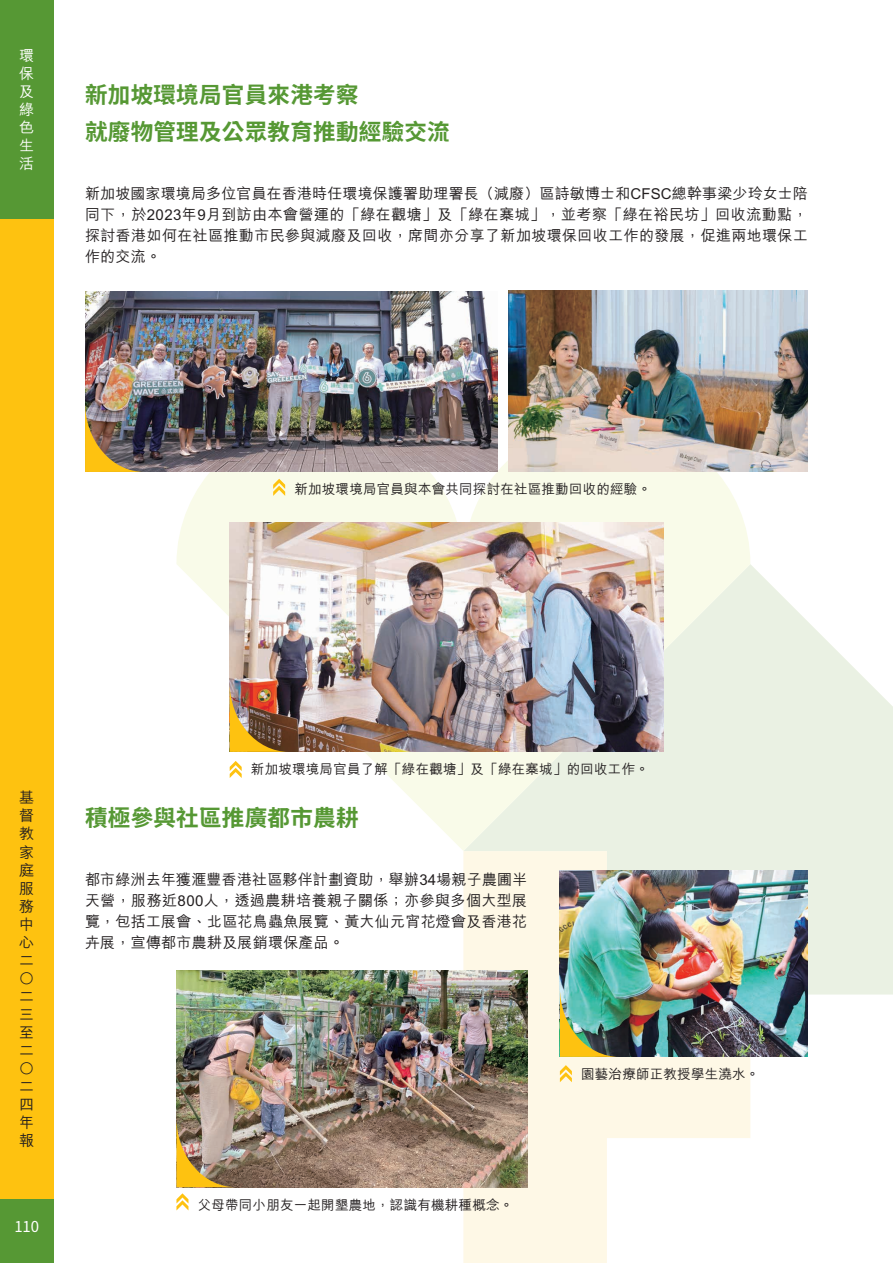
<style>
.page{position:relative;width:893px;height:1263px;background:#fff}
.page>*{position:absolute;margin:0;border:0;box-sizing:border-box;transform-origin:0 0}
.t1{font:700 22.5px/36.8px "Noto Sans TC";letter-spacing:.015em;color:#569834}
.t2{font:500 15px/18px "M Hei HK";letter-spacing:.025em;color:#231f20;text-align:justify}
.t3{font:500 15px/18px "M Hei HK";color:#fff;text-align:justify}
.t4{font:15px "Noto Sans CJ Ksc";color:#fff}
.t5{font:500 13.5px "M Hei HK";letter-spacing:.015em;color:#231f20}
</style>
<div class="page">
<div style="left:0;top:0;width:54px;height:1263px;background:#fec210"></div>
<div style="left:0;top:0;width:54px;height:219px;background:#569834"></div>
<div style="left:0;top:1199px;width:54px;height:64px;background:#569834"></div>
<svg style="left:750px;top:564px;width:143px;height:430px;fill:#eaf1e3"></svg>
<svg style="left:176px;top:461px;width:574px;height:390px"></svg>
<svg style="left:320px;top:851px;width:430px;height:412px;fill:#fef8e6"></svg>
<img style="left:85px;top:291px;width:413px;height:181px">
<img style="left:230px;top:522px;width:433px;height:230px">
<img style="left:508px;top:290px;width:300px;height:182px">
<img style="left:176px;top:970px;width:351px;height:217px">
<img style="left:560px;top:870px;width:248px;height:187px">
<img style="left:85px;top:402px;width:59px;height:70px">
<img style="left:230px;top:682px;width:59px;height:70px">
<img style="left:176px;top:1117px;width:60px;height:70px">
<svg style="left:273px;top:479px;width:12px;height:17px"></svg>
<svg style="left:230px;top:761px;width:12px;height:17px"></svg>
<svg style="left:176px;top:1193px;width:12px;height:17px"></svg>
<svg style="left:560px;top:1065px;width:12px;height:17px"></svg>
<img style="left:560px;top:987px;width:59px;height:70px">
<p class="t3" style="left:19px;top:45px;width:16px">環保及綠色生活</p>
<h1 class="t1" style="left:85px;top:77px;width:366px">新加坡環境局官員來港考察<br>就廢物管理及公眾教育推動經驗交流</h1>
<p class="t2" style="left:85px;top:182px;width:725px;line-height:21px">新加坡國家環境局多位官員在香港時任環境保護署助理署長（減廢）區詩敏博士和CFSC總幹事梁少玲女士陪同下，於2023年9月到訪由本會營運的「綠在觀塘」及「綠在寨城」，並考察「綠在裕民坊」回收流動點，探討香港如何在社區推動市民參與減廢及回收，席間亦分享了新加坡環保回收工作的發展，促進兩地環保工作的交流。</p>
<p class="t5" style="left:294px;top:480px;width:358px">新加坡環境局官員與本會共同探討在社區推動回收的經驗。</p>
<p class="t2" style="left:19px;top:788px;width:16px">基督教家庭服務中心二○二三至二○二四年報</p>
<p class="t4" style="left:14px;top:1218px;width:26px">110</p>
<p class="t5" style="left:251px;top:759px;width:399px">新加坡環境局官員了解「綠在觀塘」及「綠在寨城」的回收工作。</p>
<h1 class="t1" style="left:85px;top:799px;width:275px">積極參與社區推廣都市農耕</h1>
<p class="t2" style="left:85px;top:868px;width:444px;line-height:21px">都市綠洲去年獲滙豐香港社區夥伴計劃資助，舉辦34場親子農圃半天營，服務近800人，透過農耕培養親子關係；亦參與多個大型展覽，包括工展會、北區花鳥蟲魚展覽、黃大仙元宵花燈會及香港花卉展，宣傳都市農耕及展銷環保產品。</p>
<p class="t5" style="left:198px;top:1195px;width:317px">父母帶同小朋友一起開墾農地，認識有機耕種概念。</p>
<p class="t5" style="left:581px;top:1064px;width:180px">園藝治療師正教授學生澆水。</p>
</div>
